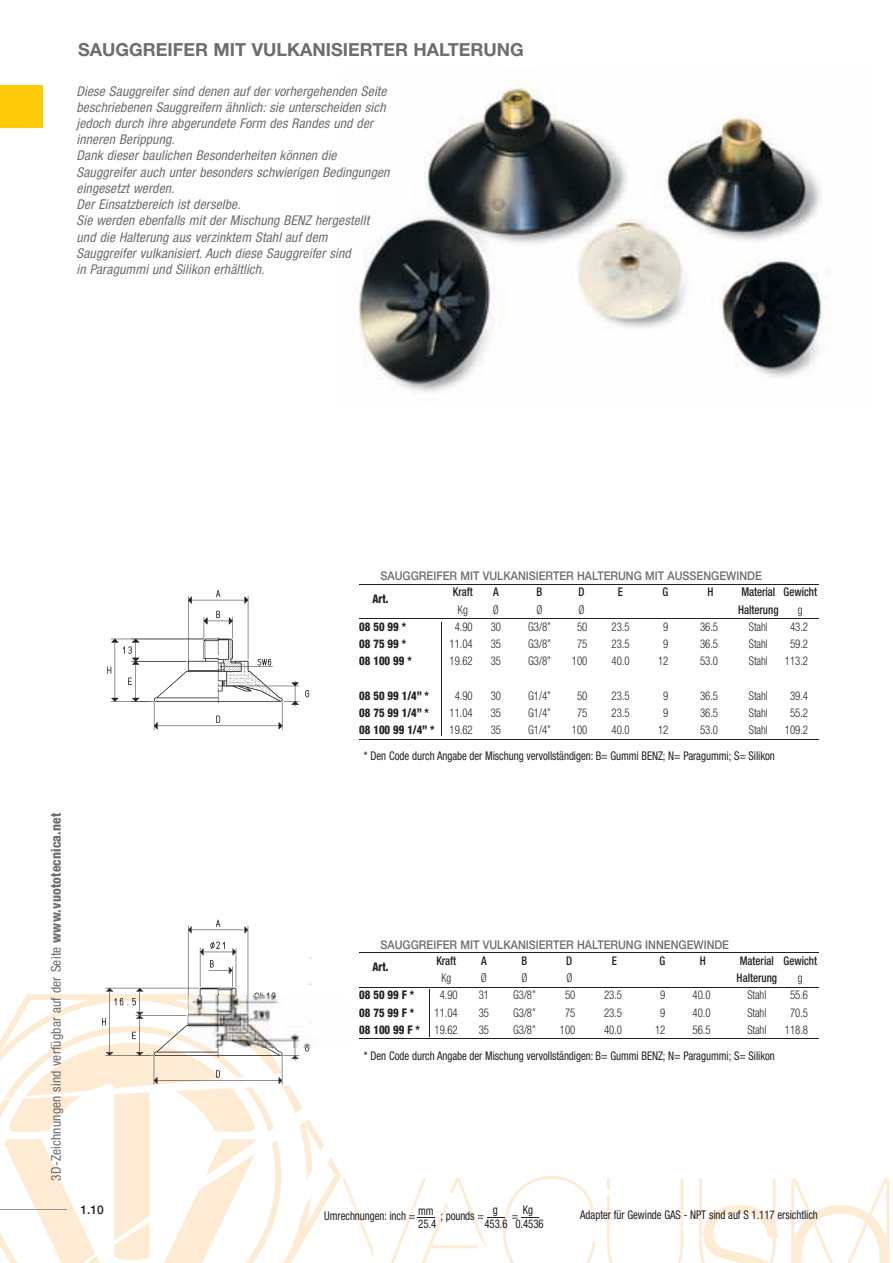
<style>
.page{position:relative;width:893px;height:1263px;background:#fff}
.page>*{position:absolute;margin:0;border:0;box-sizing:border-box;transform-origin:0 0}
.t1{font:700 18px "Helvetica Neue";color:#6c6d70}
.t2{font:italic condensed 13.5px/16.2px "Helvetica Neue";letter-spacing:.01em;color:#6c6d70}
.t3{font:condensed 13.5px "Helvetica Neue";letter-spacing:.01em;color:#6c6d70}
.t4{font:300 condensed 12px "Helvetica Neue";letter-spacing:-.005em;color:#231f20;scale:.9 1}
.t5{font:condensed 12px "Helvetica Neue";letter-spacing:-.005em;color:#231f20;scale:.9 1}
.t6{font:500 12px "Helvetica Neue";color:#6c6d70;scale:.9 1}
.t7{font:800 condensed 12px "Helvetica Neue";letter-spacing:-.005em;color:#231f20;scale:.9 1}
.t8{font:500 condensed 12px "Helvetica Neue";color:#231f20;scale:.9 1}
.t9{font:500 12px "Helvetica Neue";color:#231f20}
.s1{font-weight:800}
.s2{font-weight:300}
</style>
<div class="page">
<svg style="left:757px;top:1178px;width:21px;height:85px"></svg>
<svg style="left:0;top:994px;width:757px;height:269px"></svg>
<div style="left:0;top:85px;width:43px;height:43px;background:#feca0a"></div>
<img style="left:359px;top:85px;width:467px;height:308px">
<svg style="left:305px;top:1048px;width:4px;height:3px"></svg>
<svg style="left:102px;top:919px;width:197px;height:166px"></svg>
<svg style="left:107px;top:590px;width:203px;height:140px"></svg>
<svg style="left:342px;top:1176px;width:254px;height:87px"></svg>
<hr style="left:359px;top:584px;width:460px;height:1px;background:#231f20">
<hr style="left:359px;top:618px;width:460px;height:1px;background:#231f20">
<hr style="left:359px;top:739px;width:460px;height:1px;background:#231f20">
<hr style="left:441px;top:622px;width:1px;height:114px;background:#231f20">
<hr style="left:359px;top:952px;width:459px;height:1px;background:#231f20">
<hr style="left:359px;top:987px;width:459px;height:1px;background:#231f20">
<hr style="left:359px;top:1038px;width:459px;height:1px;background:#231f20">
<hr style="left:429px;top:989px;width:1px;height:48px;background:#231f20">
<svg style="left:0;top:1139px;width:259px;height:124px"></svg>
<svg style="left:791px;top:952px;width:99px;height:311px"></svg>
<img style="left:189px;top:995px;width:159px;height:53px">
<img style="left:295px;top:943px;width:53px;height:52px">
<h1 class="t1" style="left:78px;top:39px;width:447px">SAUGGREIFER MIT VULKANISIERTER HALTERUNG</h1>
<p class="t2" style="left:77px;top:83px;width:314px">Diese Sauggreifer sind denen auf der vorhergehenden Seite beschriebenen Sauggreifern ähnlich: sie unterscheiden sich jedoch durch ihre abgerundete Form des Randes und der inneren Berippung.<br>Dank dieser baulichen Besonderheiten können die Sauggreifer auch unter besonders schwierigen Bedingungen eingesetzt werden.<br>Der Einsatzbereich ist derselbe.<br>Sie werden ebenfalls mit der Mischung BENZ hergestellt und die Halterung aus verzinktem Stahl auf dem Sauggreifer vulkanisiert. Auch diese Sauggreifer sind<br>in Paragummi und Silikon erhältlich.</p>
<p class="t3" style="left:48px;top:1181px;width:369px;rotate:-90deg">3d-zeichnungen sind verfügbar auf der seite <span class="s1">www.vuototecnica.net</span></p>
<p class="t9" style="left:81px;top:1202px;width:25px">1.10</p>
<p class="t6" style="left:381px;top:569px;width:425px">SAUGGREIFER MIT VULKANISIERTER HALTERUNG MIT AUSSENGEWINDE</p>
<p class="t7" style="left:372px;top:591px;width:20px">Art.</p>
<p class="t8" style="left:453px;top:585px;width:24px">Kraft</p>
<p class="t8" style="left:493px;top:585px;width:8px">A</p>
<p class="t8" style="left:536px;top:585px;width:8px">B</p>
<p class="t8" style="left:578px;top:585px;width:8px">D</p>
<p class="t8" style="left:618px;top:585px;width:7px">E</p>
<p class="t8" style="left:662px;top:585px;width:8px">G</p>
<p class="t8" style="left:707px;top:585px;width:8px">H</p>
<p class="t8" style="left:741px;top:585px;width:86px">Material Gewicht</p>
<p class="t4" style="left:458px;top:603px;width:13px">Kg</p>
<p class="t4" style="left:493px;top:603px;width:8px">Ø</p>
<p class="t4" style="left:536px;top:603px;width:8px">Ø</p>
<p class="t4" style="left:578px;top:603px;width:8px">Ø</p>
<p class="t8" style="left:738px;top:602px;width:46px">Halterung</p>
<p class="t4" style="left:798px;top:603px;width:7px">g</p>
<p class="t7" style="left:359px;top:619px;width:54px">08 50 99 *</p>
<p class="t4" style="left:455px;top:620px;width:21px">4.90</p>
<p class="t4" style="left:491px;top:620px;width:13px">30</p>
<p class="t4" style="left:528px;top:620px;width:27px">G3/8”</p>
<p class="t4" style="left:577px;top:620px;width:13px">50</p>
<p class="t4" style="left:612px;top:620px;width:21px">23.5</p>
<p class="t4" style="left:663px;top:620px;width:7px">9</p>
<p class="t4" style="left:700px;top:620px;width:21px">36.5</p>
<p class="t4" style="left:749px;top:620px;width:23px">Stahl</p>
<p class="t4" style="left:790px;top:620px;width:21px">43.2</p>
<p class="t7" style="left:359px;top:636px;width:54px">08 75 99 *</p>
<p class="t4" style="left:450px;top:637px;width:27px">11.04</p>
<p class="t4" style="left:491px;top:637px;width:13px">35</p>
<p class="t4" style="left:528px;top:637px;width:27px">G3/8”</p>
<p class="t4" style="left:577px;top:637px;width:13px">75</p>
<p class="t4" style="left:612px;top:637px;width:21px">23.5</p>
<p class="t4" style="left:663px;top:637px;width:7px">9</p>
<p class="t4" style="left:700px;top:637px;width:21px">36.5</p>
<p class="t4" style="left:749px;top:637px;width:23px">Stahl</p>
<p class="t4" style="left:790px;top:637px;width:21px">59.2</p>
<p class="t7" style="left:359px;top:654px;width:60px">08 100 99 *</p>
<p class="t4" style="left:450px;top:654px;width:27px">19.62</p>
<p class="t4" style="left:491px;top:654px;width:13px">35</p>
<p class="t4" style="left:528px;top:654px;width:27px">G3/8”</p>
<p class="t4" style="left:572px;top:654px;width:19px">100</p>
<p class="t4" style="left:612px;top:654px;width:21px">40.0</p>
<p class="t4" style="left:658px;top:654px;width:13px">12</p>
<p class="t4" style="left:700px;top:654px;width:21px">53.0</p>
<p class="t4" style="left:749px;top:654px;width:23px">Stahl</p>
<p class="t4" style="left:785px;top:654px;width:27px">113.2</p>
<p class="t7" style="left:359px;top:688px;width:79px">08 50 99 1/4” *</p>
<p class="t4" style="left:455px;top:689px;width:21px">4.90</p>
<p class="t4" style="left:491px;top:689px;width:13px">30</p>
<p class="t4" style="left:528px;top:689px;width:27px">G1/4”</p>
<p class="t4" style="left:577px;top:689px;width:13px">50</p>
<p class="t4" style="left:612px;top:689px;width:21px">23.5</p>
<p class="t4" style="left:663px;top:689px;width:7px">9</p>
<p class="t4" style="left:700px;top:689px;width:21px">36.5</p>
<p class="t4" style="left:749px;top:689px;width:23px">Stahl</p>
<p class="t4" style="left:790px;top:689px;width:21px">39.4</p>
<p class="t7" style="left:359px;top:705px;width:79px">08 75 99 1/4” *</p>
<p class="t4" style="left:450px;top:706px;width:27px">11.04</p>
<p class="t4" style="left:491px;top:706px;width:13px">35</p>
<p class="t4" style="left:528px;top:706px;width:27px">G1/4”</p>
<p class="t4" style="left:577px;top:706px;width:13px">75</p>
<p class="t4" style="left:612px;top:706px;width:21px">23.5</p>
<p class="t4" style="left:663px;top:706px;width:7px">9</p>
<p class="t4" style="left:700px;top:706px;width:21px">36.5</p>
<p class="t4" style="left:749px;top:706px;width:23px">Stahl</p>
<p class="t4" style="left:790px;top:706px;width:21px">55.2</p>
<p class="t7" style="left:359px;top:723px;width:85px">08 100 99 1/4” *</p>
<p class="t4" style="left:450px;top:723px;width:27px">19.62</p>
<p class="t4" style="left:491px;top:723px;width:13px">35</p>
<p class="t4" style="left:528px;top:723px;width:27px">G1/4”</p>
<p class="t4" style="left:572px;top:723px;width:19px">100</p>
<p class="t4" style="left:612px;top:723px;width:21px">40.0</p>
<p class="t4" style="left:658px;top:723px;width:13px">12</p>
<p class="t4" style="left:700px;top:723px;width:21px">53.0</p>
<p class="t4" style="left:749px;top:723px;width:23px">Stahl</p>
<p class="t4" style="left:785px;top:723px;width:27px">109.2</p>
<p class="t5" style="left:364px;top:749px;width:458px">* den code durch angabe der mischung vervollständigen: B= gummi Benz; n= paragummi; s= silikon</p>
<p class="t6" style="left:381px;top:937px;width:389px">SAUGGREIFER MIT VULKANISIERTER HALTERUNG INNENGEWINDE</p>
<p class="t7" style="left:372px;top:959px;width:20px">Art.</p>
<p class="t8" style="left:436px;top:953px;width:24px">Kraft</p>
<p class="t8" style="left:481px;top:953px;width:8px">A</p>
<p class="t8" style="left:521px;top:953px;width:8px">B</p>
<p class="t8" style="left:566px;top:953px;width:8px">D</p>
<p class="t8" style="left:612px;top:953px;width:7px">E</p>
<p class="t8" style="left:659px;top:953px;width:8px">G</p>
<p class="t8" style="left:700px;top:953px;width:8px">H</p>
<p class="t8" style="left:740px;top:953px;width:87px">Material Gewicht</p>
<p class="t4" style="left:441px;top:971px;width:13px">Kg</p>
<p class="t4" style="left:481px;top:971px;width:8px">Ø</p>
<p class="t4" style="left:521px;top:971px;width:8px">Ø</p>
<p class="t4" style="left:566px;top:971px;width:8px">Ø</p>
<p class="t8" style="left:737px;top:971px;width:46px">Halterung</p>
<p class="t4" style="left:798px;top:971px;width:7px">g</p>
<p class="t7" style="left:359px;top:988px;width:63px">08 50 99 F *</p>
<p class="t4" style="left:440px;top:988px;width:21px">4.90</p>
<p class="t4" style="left:479px;top:988px;width:13px">31</p>
<p class="t4" style="left:513px;top:988px;width:27px">G3/8”</p>
<p class="t4" style="left:565px;top:988px;width:13px">50</p>
<p class="t4" style="left:604px;top:988px;width:21px">23.5</p>
<p class="t4" style="left:660px;top:988px;width:7px">9</p>
<p class="t4" style="left:693px;top:988px;width:21px">40.0</p>
<p class="t4" style="left:747px;top:988px;width:23px">Stahl</p>
<p class="t4" style="left:790px;top:988px;width:21px">55.6</p>
<p class="t7" style="left:359px;top:1005px;width:63px">08 75 99 F *</p>
<p class="t4" style="left:435px;top:1005px;width:27px">11.04</p>
<p class="t4" style="left:479px;top:1005px;width:13px">35</p>
<p class="t4" style="left:513px;top:1005px;width:27px">G3/8”</p>
<p class="t4" style="left:565px;top:1005px;width:13px">75</p>
<p class="t4" style="left:604px;top:1005px;width:21px">23.5</p>
<p class="t4" style="left:660px;top:1005px;width:7px">9</p>
<p class="t4" style="left:693px;top:1005px;width:21px">40.0</p>
<p class="t4" style="left:747px;top:1005px;width:23px">Stahl</p>
<p class="t4" style="left:790px;top:1005px;width:21px">70.5</p>
<p class="t7" style="left:359px;top:1022px;width:111px">08 100 99 F * <span class="s2">19.62</span></p>
<p class="t4" style="left:479px;top:1023px;width:13px">35</p>
<p class="t4" style="left:513px;top:1023px;width:27px">G3/8”</p>
<p class="t4" style="left:560px;top:1023px;width:19px">100</p>
<p class="t4" style="left:604px;top:1023px;width:21px">40.0</p>
<p class="t4" style="left:655px;top:1023px;width:13px">12</p>
<p class="t4" style="left:693px;top:1023px;width:21px">56.5</p>
<p class="t4" style="left:747px;top:1023px;width:23px">Stahl</p>
<p class="t4" style="left:785px;top:1023px;width:27px">118.8</p>
<p class="t5" style="left:364px;top:1048px;width:458px">* den code durch angabe der mischung vervollständigen: B= gummi Benz; n= paragummi; s= silikon</p>
<p class="t5" style="left:418px;top:1204px;width:19px">mm</p>
<p class="t5" style="left:493px;top:1202px;width:7px">g</p>
<p class="t5" style="left:523px;top:1203px;width:13px">kg</p>
<p class="t5" style="left:580px;top:1208px;width:266px">adapter für gewinde gas - npt sind auf s 1.117 ersichtlich</p>
<p class="t5" style="left:324px;top:1208px;width:103px">umrechnungen: inch =</p>
<p class="t5" style="left:440px;top:1208px;width:50px">; pounds =</p>
<p class="t5" style="left:512px;top:1208px;width:9px">=</p>
<p class="t5" style="left:418px;top:1216px;width:21px">25.4</p>
<p class="t5" style="left:484px;top:1216px;width:67px">453.6 0.4536</p>
</div>
